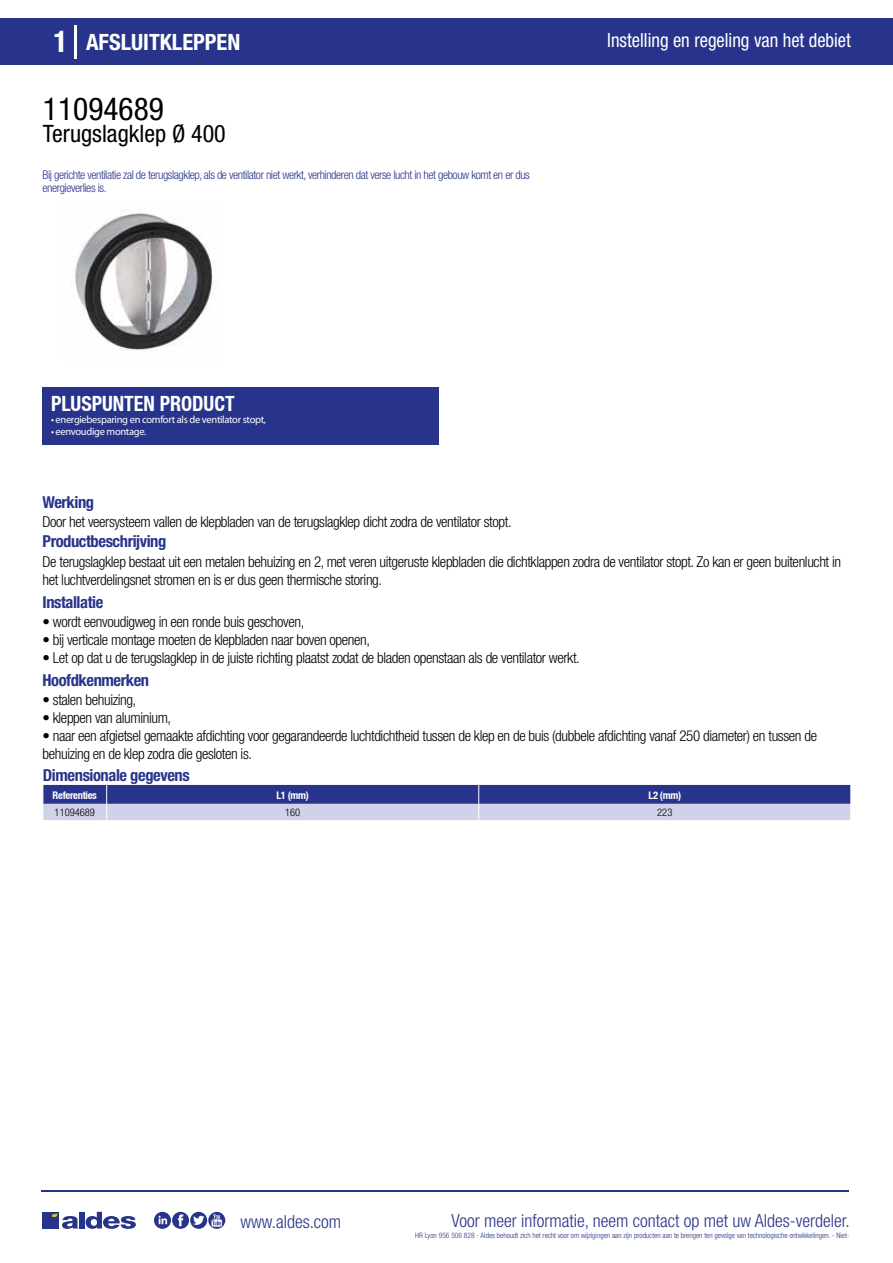
<style>
.page{position:relative;width:893px;height:1263px;background:#fff}
.page>*{position:absolute;margin:0;border:0;box-sizing:border-box;transform-origin:0 0}
.t1{font:condensed 31.5px "Helvetica Neue LT Std";color:#000}
.t2{font:condensed 24px "Helvetica Neue LT Std";color:#000}
.t3{font:700 condensed 22.5px "Helvetica Neue LT Std";color:#fff}
.t4{font:700 condensed 21px "Helvetica Neue";color:#fff;scale:.95 1}
.t5{font:condensed 19.5px "Helvetica Neue LT Std";color:#fff;scale:.95 1}
.t6{font:300 condensed 18px "Helvetica Neue";color:#28348b}
.t7{font:700 condensed 16.5px "Helvetica Neue LT Std";letter-spacing:-.025em;color:#28348b}
.t8{font:300 condensed 15px/18px "Helvetica Neue LT Std";letter-spacing:-.025em;color:#000}
.t9{font:300 condensed 12px/13.5px "Helvetica Neue LT Std";letter-spacing:-.035em;color:#28348b}
.t10{font:10.5px "Myriad Pro";letter-spacing:-.03em;color:#fff}
.t11{font:700 condensed 10.5px "Helvetica Neue";letter-spacing:-.03em;color:#fff}
.t12{font:300 condensed 10.5px "Helvetica Neue";color:#000}
.t13{font:300 condensed 7.5px "Helvetica Neue";color:#28348b}
.s1{font-size:30px}
</style>
<div class="page">
<div style="left:0;top:18px;width:893px;height:46px;background:#28348b"></div>
<div style="left:43px;top:387px;width:396px;height:57px;background:#28348b"></div>
<hr style="left:74px;top:25px;width:2px;height:33px;background:#fff">
<svg style="left:75px;top:210px;width:138px;height:140px"></svg>
<svg style="left:43px;top:785px;width:808px;height:35px;background:#777db7"></svg>
<hr style="left:41px;top:1190px;width:808px;height:1px;background:#28348b">
<svg style="left:154px;top:1212px;width:71px;height:17px"></svg>
<div style="left:42px;top:1212px;width:17px;height:16px;background:#28348b"></div>
<div style="left:79px;top:1212px;width:5px;height:16px;background:#28348b"></div>
<svg style="left:86px;top:1212px;width:50px;height:17px"></svg>
<svg style="left:52px;top:1213px;width:26px;height:16px"></svg>
<h3 class="t3" style="left:54px;top:28px;width:188px"><span class="s1">1</span> AFSLUITKLEPPEN</h3>
<h3 class="t5" style="left:607px;top:29px;width:258px">Instelling en regeling van het debiet</h3>
<h1 class="t1" style="left:43px;top:91px;width:122px">11094689</h1>
<h2 class="t2" style="left:43px;top:120px;width:184px">Terugslagklep Ø 400</h2>
<p class="t9" style="left:43px;top:167px;width:489px">Bij gerichte ventilatie zal de terugslagklep, als de ventilator niet werkt, verhinderen dat verse lucht in het gebouw komt en er dus energieverlies is.</p>
<h3 class="t4" style="left:51px;top:391px;width:195px">PLUSPUNTEN PRODUCT</h3>
<p class="t10" style="left:51px;top:413px;width:217px">• energiebesparing en comfort als de ventilator stopt,</p>
<p class="t10" style="left:51px;top:425px;width:97px">• eenvoudige montage.</p>
<p class="t7" style="left:43px;top:492px;width:53px">Werking</p>
<p class="t7" style="left:43px;top:531px;width:125px">Productbeschrijving</p>
<p class="t8" style="left:43px;top:513px;width:471px">Door het veersysteem vallen de klepbladen van de terugslagklep dicht zodra de ventilator stopt.</p>
<p class="t8" style="left:43px;top:552px;width:800px">De terugslagklep bestaat uit een metalen behuizing en 2, met veren uitgeruste klepbladen die dichtklappen zodra de ventilator stopt. Zo kan er geen buitenlucht in het luchtverdelingsnet stromen en is er dus geen thermische storing.</p>
<p class="t8" style="left:43px;top:613px;width:263px">• wordt eenvoudigweg in een ronde buis geschoven,</p>
<p class="t8" style="left:43px;top:631px;width:329px">• bij verticale montage moeten de klepbladen naar boven openen,</p>
<p class="t8" style="left:43px;top:649px;width:539px">• Let op dat u de terugslagklep in de juiste richting plaatst zodat de bladen openstaan als de ventilator werkt.</p>
<p class="t7" style="left:43px;top:592px;width:62px">Installatie</p>
<p class="t7" style="left:43px;top:670px;width:108px">Hoofdkenmerken</p>
<p class="t8" style="left:43px;top:691px;width:95px">• stalen behuizing,</p>
<p class="t8" style="left:43px;top:709px;width:130px">• kleppen van aluminium,</p>
<p class="t8" style="left:43px;top:727px;width:776px">• naar een afgietsel gemaakte afdichting voor gegarandeerde luchtdichtheid tussen de klep en de buis (dubbele afdichting vanaf 250 diameter) en tussen de behuizing en de klep zodra die gesloten is.</p>
<p class="t7" style="left:43px;top:765px;width:148px">Dimensionale gegevens</p>
<p class="t11" style="left:53px;top:789px;width:46px">Referenties</p>
<p class="t11" style="left:276px;top:789px;width:34px">L1 (mm)</p>
<p class="t11" style="left:648px;top:789px;width:34px">L2 (mm)</p>
<p class="t12" style="left:55px;top:806px;width:42px">11094689</p>
<p class="t12" style="left:285px;top:806px;width:17px">160</p>
<p class="t12" style="left:657px;top:806px;width:17px">223</p>
<p class="t6" style="left:240px;top:1211px;width:102px">www.aldes.com</p>
<p class="t6" style="left:451px;top:1211px;width:400px">Voor meer informatie, neem contact op met uw Aldes-verdeler.</p>
<p class="t13" style="left:415px;top:1230px;width:436px">HR Lyon 956 506 828 - Aldes behoudt zich het recht voor om wijzigingen aan zijn producten aan te brengen ten gevolge van technologische ontwikkelingen. - Niet-</p>
</div>
